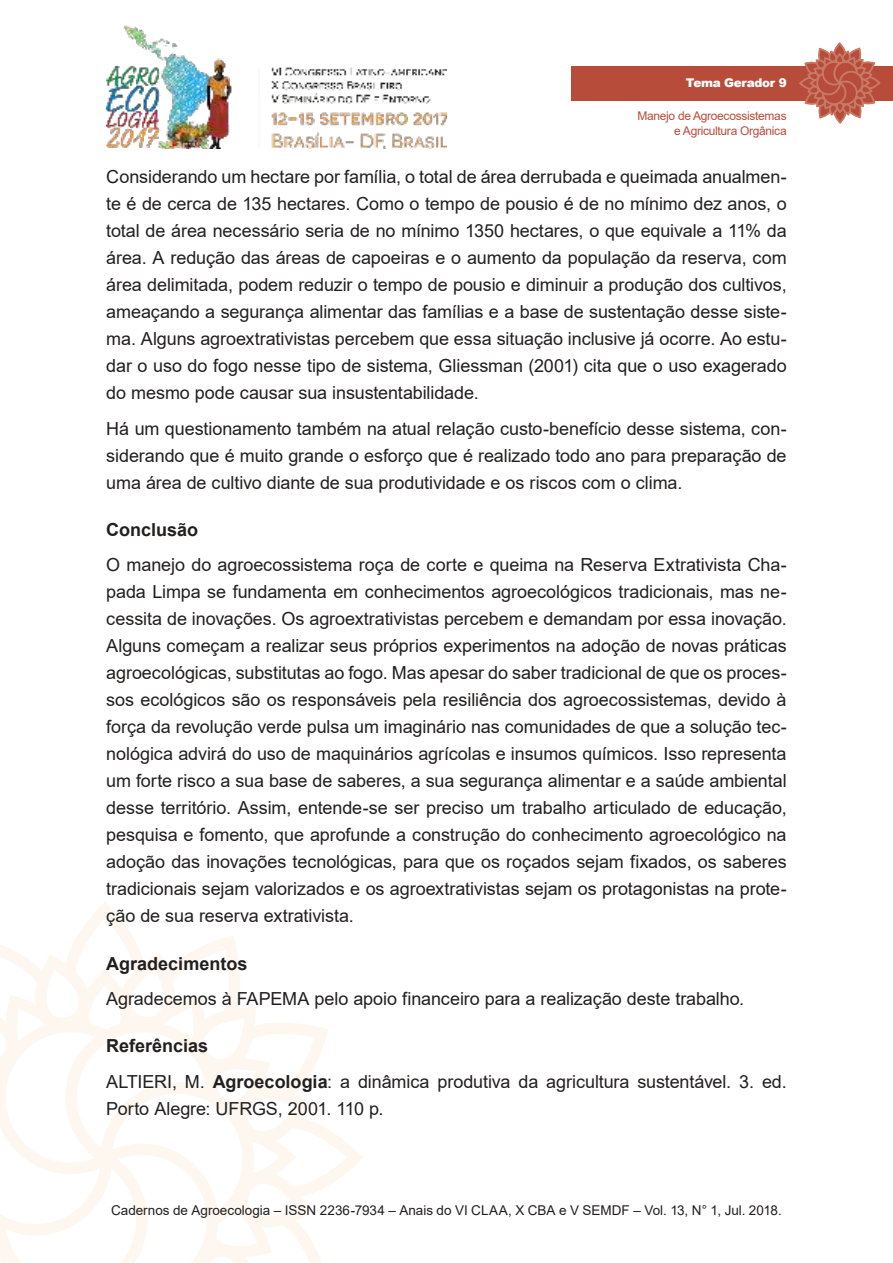
<style>
.page{position:relative;width:893px;height:1263px;background:#fff}
.page>*{position:absolute;margin:0;border:0;box-sizing:border-box;transform-origin:0 0}
.t1{font:18px/27px "Arial";letter-spacing:-.005em;color:#221f1f;text-align:justify}
.t2{font:700 18px "Arial";color:#221f1f}
.t3{font:13.5px "Arial";color:#221f1f}
.t4{font:12px/14.4px "Arial";letter-spacing:-.025em;color:#b84c3b;text-align:right}
.t5{font:900 12px "Arial";letter-spacing:-.025em;color:#fff}
.s1{font-weight:700}
</style>
<div class="page">
<img style="left:106px;top:25px;width:340px;height:124px">
<svg style="left:0;top:910px;width:363px;height:353px"></svg>
<div style="left:571px;top:66px;width:322px;height:34px;background:#b84c3b"></div>
<svg style="left:798px;top:43px;width:83px;height:81px"></svg>
<p class="t5" style="left:686px;top:76px;width:102px">Tema Gerador 9</p>
<p class="t4" style="left:637px;top:110px;width:151px">Manejo de Agroecossistemas e Agricultura Orgânica</p>
<p class="t1" style="left:106px;top:165px;width:682px">Considerando um hectare por família, o total de área derrubada e queimada anualmen&shy;te é de cerca de 135 hectares. Como o tempo de pousio é de no mínimo dez anos, o total de área necessário seria de no mínimo 1350 hectares, o que equivale a 11% da área. A redução das áreas de capoeiras e o aumento da população da reserva, com área delimitada, podem reduzir o tempo de pousio e diminuir a produção dos cultivos, ameaçando a segurança alimentar das famílias e a base de sustentação desse siste&shy;ma. Alguns agroextrativistas percebem que essa situação inclusive já ocorre. Ao estu&shy;dar o uso do fogo nesse tipo de sistema, Gliessman (2001) cita que o uso exagerado do mesmo pode causar sua insustentabilidade.</p>
<p class="t1" style="left:106px;top:417px;width:682px">Há um questionamento também na atual relação custo-benefício desse sistema, con&shy;siderando que é muito grande o esforço que é realizado todo ano para preparação de uma área de cultivo diante de sua produtividade e os riscos com o clima.</p>
<p class="t2" style="left:106px;top:523px;width:93px">Conclusão</p>
<p class="t1" style="left:106px;top:553px;width:682px">O manejo do agroecossistema roça de corte e queima na Reserva Extrativista Cha&shy;pada Limpa se fundamenta em conhecimentos agroecológicos tradicionais, mas ne&shy;cessita de inovações. Os agroextrativistas percebem e demandam por essa inovação.<br>Alguns começam a realizar seus próprios experimentos na adoção de novas práticas agroecológicas, substitutas ao fogo. Mas apesar do saber tradicional de que os proces&shy;sos ecológicos são os responsáveis pela resiliência dos agroecossistemas, devido à força da revolução verde pulsa um imaginário nas comunidades de que a solução tec&shy;nológica advirá do uso de maquinários agrícolas e insumos químicos. Isso representa um forte risco a sua base de saberes, a sua segurança alimentar e a saúde ambiental desse território. Assim, entende-se ser preciso um trabalho articulado de educação, pesquisa e fomento, que aprofunde a construção do conhecimento agroecológico na adoção das inovações tecnológicas, para que os roçados sejam fixados, os saberes tradicionais sejam valorizados e os agroextrativistas sejam os protagonistas na prote&shy;ção de sua reserva extrativista.</p>
<p class="t2" style="left:106px;top:956px;width:143px">Agradecimentos</p>
<p class="t1" style="left:106px;top:987px;width:639px">Agradecemos à FAPEMA pelo apoio financeiro para a realização deste trabalho.</p>
<p class="t1" style="left:106px;top:1030px;width:682px;line-height:35.5px"><span class="s1">Referências<br></span>ALTIERI, M. <span class="s1">Agroecologia</span>: a dinâmica produtiva da agricultura sustentável. 3. ed.</p>
<p class="t1" style="left:106px;top:1096px;width:279px">Porto Alegre: UFRGS, 2001. 110 p.</p>
<p class="t3" style="left:111px;top:1205px;width:672px">Cadernos de Agroecologia – ISSN 2236-7934 – Anais do VI CLAA, X CBA e V SEMDF – Vol. 13, N° 1, Jul. 2018.</p>
</div>
